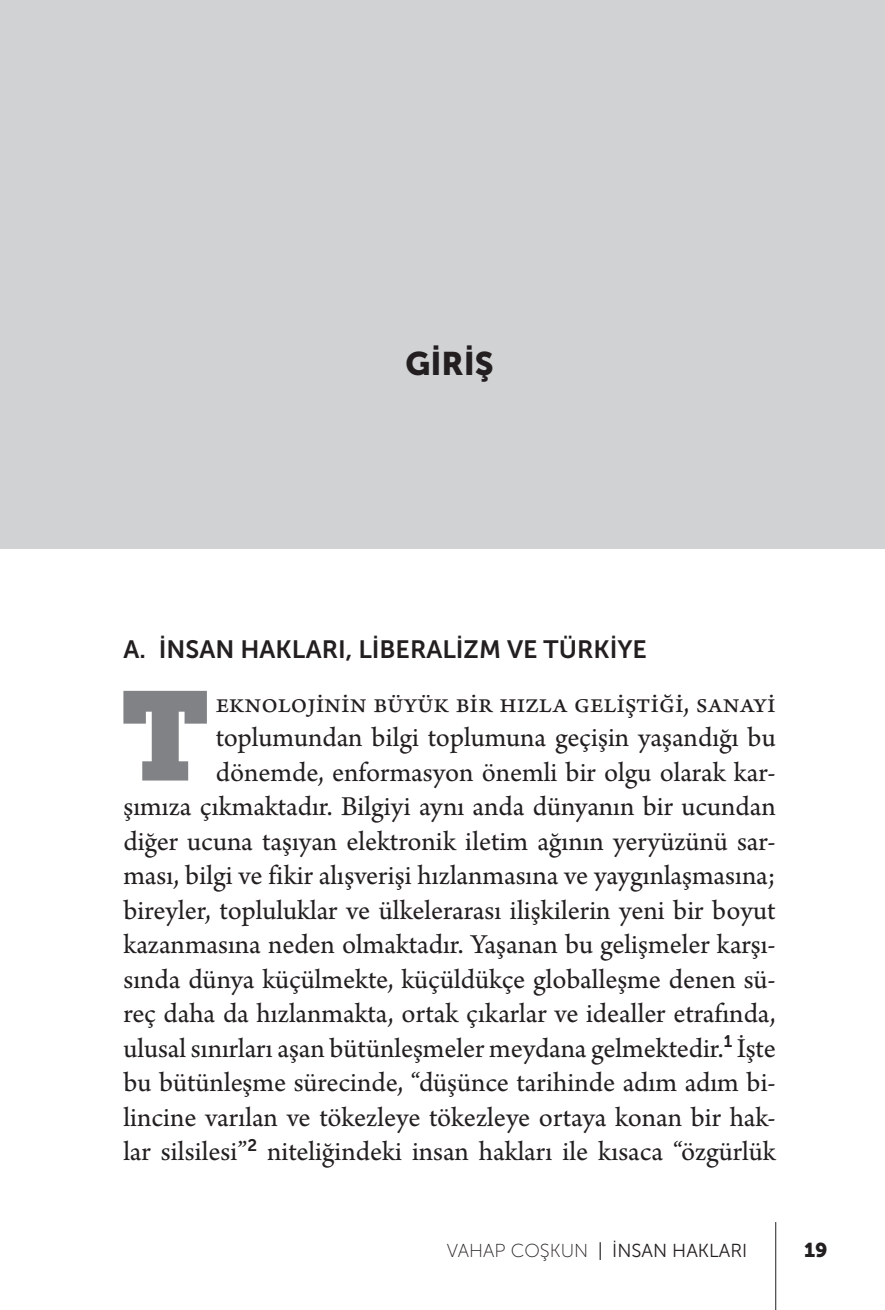
<style>
.page{position:relative;width:885px;height:1310px;background:#fff}
.page>*{position:absolute;margin:0;border:0;box-sizing:border-box;transform-origin:0 0}
.Bölüm_İlk_Paragraf{font:124.75px "Museo Slab";color:#808285}
.Bölüm_Adı{font:32.5px "Museo Sans 900";color:#231f20}
.Bölüm_İlk_Paragraf-2{font:28.75px/34.5px "Arno Pro";color:#231f20;text-align:right}
.t1{font:25px "Museo Sans 700";color:#231f20}
.t2{font:20px "Museo Sans 900";color:#231f20}
.t3{font:18.75px "Museo Sans 300";color:#231f20}
.s1{font-family:"Museo Sans 100"}
</style>
<div class="page">
<hr style="left:775px;top:1222px;width:1px;height:88px;background:#231f20">
<div style="left:0;top:0;width:885px;height:549px;background:#d1d2d4"></div>
<p class="Bölüm_Adı" style="left:405px;top:345px;width:90px">GIRIŞ</p>
<p class="t1" style="left:123px;top:635px;width:525px">A. İNSAN HAKLARI, LI BERALIZM VE TÜRKIYE</p>
<p class="Bölüm_İlk_Paragraf" style="left:121px;top:662px;width:90px">T</p>
<p class="Bölüm_İlk_Paragraf-2" style="left:123px;top:687px;width:654px">eknolojinin büyük bir hızla geliştiği, sanayi toplumundan bilgi toplumuna geçişin yaşandığı bu dönemde, enformasyon önemli bir olgu olarak kar-<br>şımıza çıkmaktadır. Bilgiyi aynı anda dünyanın bir ucundan diğer ucuna taşıyan elektronik iletim ağının yeryüzünü sar&shy;ması, bilgi ve fikir alışverişi hızlanmasına ve yaygınlaşmasına; bireyler, topluluklar ve ülkelerarası ilişkilerin yeni bir boyut kazanmasına neden olmaktadır. Yaşanan bu gelişmeler karşı&shy;sında dünya küçülmekte, küçüldükçe globalleşme denen sü&shy;reç daha da hızlanmakta, ortak çıkarlar ve idealler etrafında, ulusal sınırları aşan bütünleşmeler meydana gelmektedir.<sup>1</sup> İşte bu bütünleşme sürecinde, “düşünce tarihinde adım adım bi&shy;lincine varılan ve tökezleye tökezleye ortaya konan bir hak&shy;lar silsilesi”<sup>2</sup> niteliğindeki insan hakları ile kısaca “özgürlük</p>
<p class="t3" style="left:447px;top:1241px;width:302px"><span class="s1">VAHAP COŞKUN</span> | İNSAN HAKLARI</p>
<p class="t2" style="left:804px;top:1239px;width:25px">19</p>
</div>
